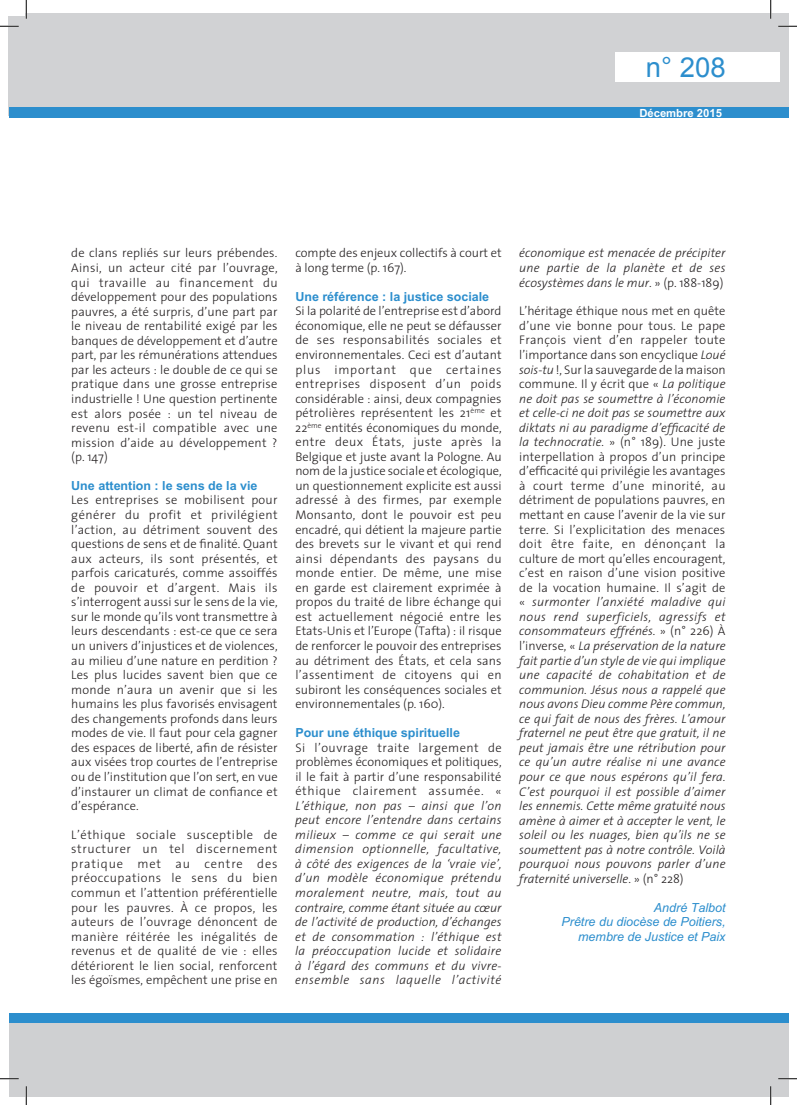
<style>
.page{position:relative;width:797px;height:1105px;background:#fff}
.page>*{position:absolute;margin:0;border:0;box-sizing:border-box;transform-origin:0 0}
.t1{font:27.5px "Arial";color:#2c8ecd}
.t2{font:300 12.5px/14.5px "The Sans";letter-spacing:.005em;color:#231f20;text-align:justify}
.t3{font:italic 300 12.5px/14.5px "The Sans";letter-spacing:.015em;color:#231f20;text-align:justify}
.t4{font:700 12.5px "Arial";color:#2c8ecd}
.t5{font:italic 12.5px/14.5px "Arial";color:#2c8ecd;text-align:right}
.t6{font:700 11.25px "Arial";color:#fff}
.s1{font-style:normal}
</style>
<div class="page">
<div style="left:25px;top:13px;width:763px;height:99px;background:#d1d2d4"></div>
<div style="left:9px;top:1022px;width:779px;height:74px;background:#cfd0d2"></div>
<div style="left:9px;top:16px;width:18px;height:100px;background:#d1d2d4"></div>
<div style="left:9px;top:107px;width:779px;height:11px;background:#2c8ecd"></div>
<div style="left:9px;top:1013px;width:779px;height:9px;background:#2c8ecd"></div>
<div style="left:616px;top:52px;width:164px;height:30px;background:#fff"></div>
<svg style="left:0;top:25px;width:19px;height:2px"></svg>
<svg style="left:778px;top:25px;width:19px;height:2px"></svg>
<svg style="left:0;top:1078px;width:19px;height:1px"></svg>
<svg style="left:778px;top:1078px;width:19px;height:1px"></svg>
<svg style="left:25px;top:0;width:2px;height:19px"></svg>
<svg style="left:25px;top:1086px;width:2px;height:19px"></svg>
<svg style="left:770px;top:0;width:1px;height:19px"></svg>
<svg style="left:770px;top:1086px;width:1px;height:19px"></svg>
<h1 class="t1" style="left:646px;top:52px;width:81px">n° 208</h1>
<p class="t6" style="left:639px;top:106px;width:84px">Décembre 2015</p>
<p class="t2" style="left:71px;top:246px;width:208px">de clans repliés sur leurs prébendes.<br>Ainsi, un acteur cité par l’ouvrage, qui travaille au financement du développement pour des populations pauvres, a été surpris, d’une part par le niveau de rentabilité exigé par les banques de développement et d’autre part, par les rémunérations attendues par les acteurs : le double de ce qui se pratique dans une grosse entreprise industrielle ! Une question pertinente est alors posée : un tel niveau de revenu est-il compatible avec une mission d’aide au développement ? (p. 147)</p>
<p class="t4" style="left:71px;top:478px;width:188px">Une attention : le sens de la vie</p>
<p class="t2" style="left:71px;top:493px;width:208px">Les entreprises se mobilisent pour générer du profit et privilégient l’action, au détriment souvent des questions de sens et de finalité. Quant aux acteurs, ils sont présentés, et parfois caricaturés, comme assoiffés de pouvoir et d’argent. Mais ils s’interrogent aussi sur le sens de la vie, sur le monde qu’ils vont transmettre à leurs descendants : est-ce que ce sera un univers d’injustices et de violences, au milieu d’une nature en perdition ?<br>Les plus lucides savent bien que ce monde n’aura un avenir que si les humains les plus favorisés envisagent des changements profonds dans leurs modes de vie. Il faut pour cela gagner des espaces de liberté, afin de résister aux visées trop courtes de l’entreprise ou de l’institution que l’on sert, en vue d’instaurer un climat de confiance et d’espérance.</p>
<p class="t2" style="left:71px;top:827px;width:208px">L’éthique sociale susceptible de structurer un tel discernement pratique met au centre des préoccupations le sens du bien commun et l’attention préférentielle pour les pauvres. À ce propos, les auteurs de l’ouvrage dénoncent de manière réitérée les inégalités de revenus et de qualité de vie : elles détériorent le lien social, renforcent les égoïsmes, empêchent une prise en</p>
<p class="t2" style="left:295px;top:246px;width:208px">compte des enjeux collectifs à court et à long terme (p. 167).</p>
<p class="t4" style="left:295px;top:289px;width:195px">Une référence : la justice sociale</p>
<p class="t2" style="left:295px;top:303px;width:208px">Si la polarité de l’entreprise est d’abord économique, elle ne peut se défausser de ses responsabilités sociales et environnementales. Ceci est d’autant plus important que certaines entreprises disposent d’un poids considérable : ainsi, deux compagnies pétrolières représentent les 21<sup>ème</sup> et 22<sup>ème</sup> entités économiques du monde, entre deux États, juste après la Belgique et juste avant la Pologne. Au nom de la justice sociale et écologique, un questionnement explicite est aussi adressé à des firmes, par exemple Monsanto, dont le pouvoir est peu encadré, qui détient la majeure partie des brevets sur le vivant et qui rend ainsi dépendants des paysans du monde entier. De même, une mise en garde est clairement exprimée à propos du traité de libre échange qui est actuellement négocié entre les Etats-Unis et l’Europe (Tafta) : il risque de renforcer le pouvoir des entreprises au détriment des États, et cela sans l’assentiment de citoyens qui en subiront les conséquences sociales et environnementales (p. 160).</p>
<p class="t4" style="left:295px;top:725px;width:166px">Pour une éthique spirituelle</p>
<p class="t2" style="left:295px;top:740px;width:208px">Si l’ouvrage traite largement de problèmes économiques et politiques, il le fait à partir d’une responsabilité éthique clairement assumée. «</p>
<p class="t3" style="left:295px;top:798px;width:208px">L’éthique, non pas – ainsi que l’on peut encore l’entendre dans certains milieux – comme ce qui serait une dimension optionnelle, facultative, à côté des exigences de la ‘vraie vie’, d’un modèle économique prétendu moralement neutre, mais, tout au contraire, comme étant située au cœur de l’activité de production, d’échanges et de consommation : l’éthique est la préoccupation lucide et solidaire à l’égard des communs et du vivre&shy;ensemble sans laquelle l’activité</p>
<p class="t3" style="left:519px;top:246px;width:208px">économique est menacée de précipiter une partie de la planète et de ses écosystèmes dans le mur<span class="s1">. » (p. 188-189)</span></p>
<p class="t3" style="left:519px;top:303px;width:208px"><span class="s1">L’héritage éthique nous met en quête d’une vie bonne pour tous. Le pape François vient d’en rappeler toute l’importance dans son encyclique</span> Loué sois-tu <span class="s1">!, Sur la sauvegarde de la maison commune. Il y écrit que «</span> La politique ne doit pas se soumettre à l’économie et celle-ci ne doit pas se soumettre aux diktats ni au paradigme d’efficacité de la technocratie. <span class="s1">» (n° 189). Une juste interpellation à propos d’un principe d’efficacité qui privilégie les avantages à court terme d’une minorité, au détriment de populations pauvres, en mettant en cause l’avenir de la vie sur terre. Si l’explicitation des menaces doit être faite, en dénonçant la culture de mort qu’elles encouragent, c’est en raison d’une vision positive de la vocation humaine. Il s’agit de «</span> surmonter l’anxiété maladive qui nous rend superficiels, agressifs et consommateurs effrénés. <span class="s1">» (n° 226) À l’inverse, «</span> La préservation de la nature fait partie d’un style de vie qui implique une capacité de cohabitation et de communion. Jésus nous a rappelé que nous avons Dieu comme Père commun, ce qui fait de nous des frères. L’amour fraternel ne peut être que gratuit, il ne peut jamais être une rétribution pour ce qu’un autre réalise ni une avance pour ce que nous espérons qu’il fera.<br>C’est pourquoi il est possible d’aimer les ennemis. Cette même gratuité nous amène à aimer et à accepter le vent, le soleil ou les nuages, bien qu’ils ne se soumettent pas à notre contrôle. Voilà pourquoi nous pouvons parler d’une fraternité universelle<span class="s1">. » (n° 228)</span></p>
<p class="t5" style="left:561px;top:900px;width:165px">André Talbot<br>Prêtre du diocèse de Poitiers, membre de Justice et Paix</p>
</div>
